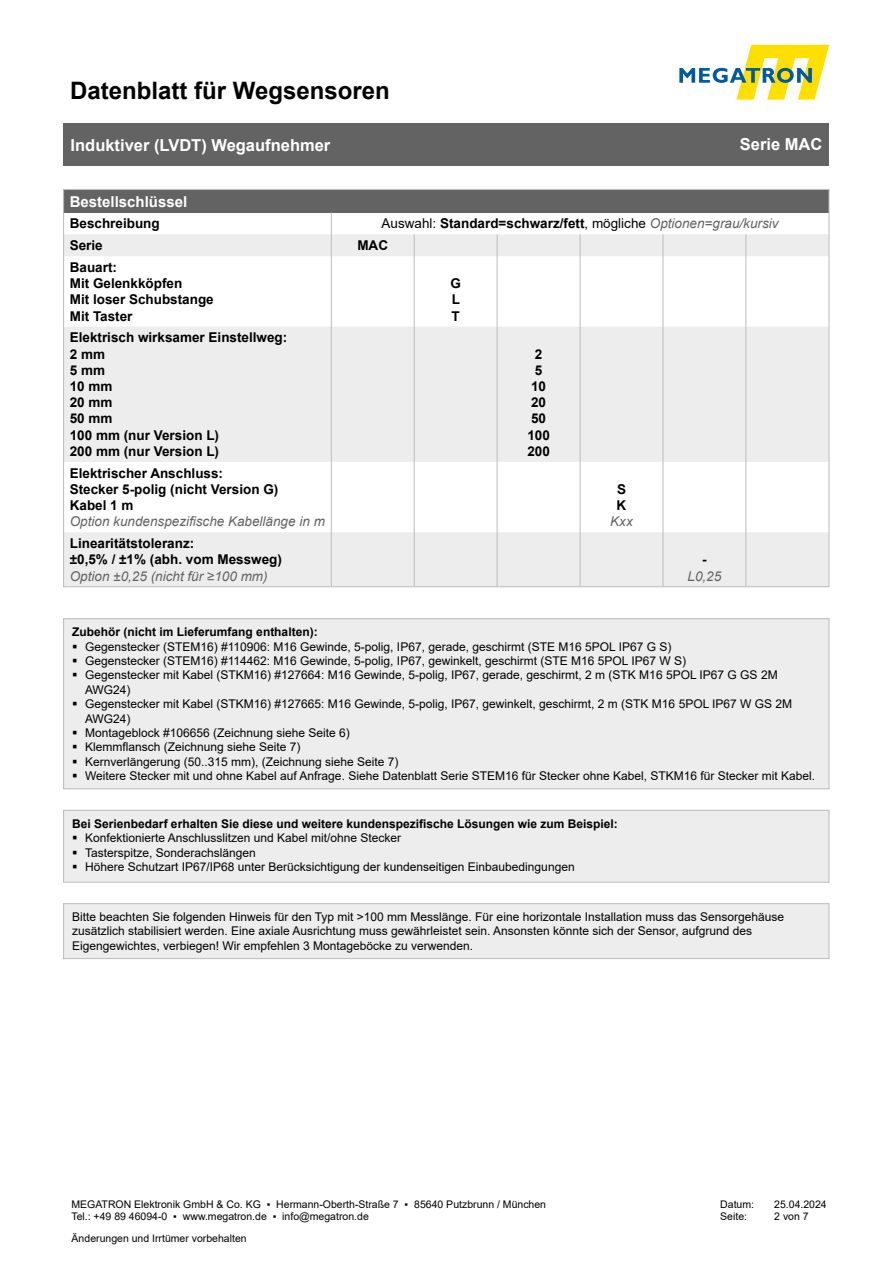
<style>
.page{position:relative;width:893px;height:1263px;background:#fff}
.page>*{position:absolute;margin:0;border:0;box-sizing:border-box;transform-origin:0 0}
.t1{font:700 24px "Arial";color:#000}
.t2{font:700 16.5px "Arial";color:#fff}
.t3{font:700 15px "Arial";color:#fff}
.t4{font:700 13.5px "Arial";color:#000}
.t5{font:italic 13.5px "Arial";color:#646363}
.t6{font:12px/14.4px "Arial";color:#000}
.t7{font:700 12px "Arial";color:#000}
.t8{font:10.5px/12.6px "Arial";color:#000}
.s1{font-weight:400}
.s2{font-weight:400;font-style:italic;color:#646363}
.s3{font-style:normal}
</style>
<div class="page">
<div style="left:64px;top:123px;width:765px;height:43px;background:#646363"></div>
<svg style="left:679px;top:45px;width:150px;height:55px"></svg>
<div style="left:64px;top:190px;width:765px;height:23px;background:#646363"></div>
<svg style="left:65px;top:234px;width:762px;height:351px;fill:#ededed"></svg>
<svg style="left:331px;top:213px;width:1px;height:43px"></svg>
<svg style="left:414px;top:234px;width:1px;height:22px"></svg>
<svg style="left:497px;top:234px;width:1px;height:22px"></svg>
<svg style="left:580px;top:234px;width:1px;height:22px"></svg>
<svg style="left:663px;top:234px;width:1px;height:22px"></svg>
<svg style="left:746px;top:234px;width:1px;height:22px"></svg>
<hr style="left:331px;top:256px;width:1px;height:71px;background:#bcbcbc">
<hr style="left:414px;top:256px;width:1px;height:71px;background:#bcbcbc">
<hr style="left:497px;top:256px;width:1px;height:71px;background:#bcbcbc">
<hr style="left:580px;top:256px;width:1px;height:71px;background:#bcbcbc">
<hr style="left:663px;top:256px;width:1px;height:71px;background:#bcbcbc">
<hr style="left:746px;top:256px;width:1px;height:71px;background:#bcbcbc">
<hr style="left:331px;top:327px;width:1px;height:135px;background:#bcbcbc">
<hr style="left:414px;top:327px;width:1px;height:135px;background:#bcbcbc">
<hr style="left:497px;top:327px;width:1px;height:135px;background:#bcbcbc">
<hr style="left:580px;top:327px;width:1px;height:135px;background:#bcbcbc">
<hr style="left:663px;top:327px;width:1px;height:135px;background:#bcbcbc">
<hr style="left:746px;top:327px;width:1px;height:135px;background:#bcbcbc">
<hr style="left:331px;top:462px;width:1px;height:70px;background:#bcbcbc">
<hr style="left:414px;top:462px;width:1px;height:70px;background:#bcbcbc">
<hr style="left:497px;top:462px;width:1px;height:70px;background:#bcbcbc">
<hr style="left:580px;top:462px;width:1px;height:70px;background:#bcbcbc">
<hr style="left:663px;top:462px;width:1px;height:70px;background:#bcbcbc">
<hr style="left:746px;top:462px;width:1px;height:70px;background:#bcbcbc">
<hr style="left:331px;top:532px;width:1px;height:54px;background:#bcbcbc">
<hr style="left:414px;top:532px;width:1px;height:54px;background:#bcbcbc">
<hr style="left:497px;top:532px;width:1px;height:54px;background:#bcbcbc">
<hr style="left:580px;top:532px;width:1px;height:54px;background:#bcbcbc">
<hr style="left:663px;top:532px;width:1px;height:54px;background:#bcbcbc">
<hr style="left:746px;top:532px;width:1px;height:54px;background:#bcbcbc">
<div style="left:64px;top:810px;width:765px;height:72px;background:#ededed"></div>
<div style="left:63px;top:810px;width:766px;height:72px;border:1px solid #bcbcbc"></div>
<div style="left:64px;top:904px;width:765px;height:54px;background:#ededed"></div>
<div style="left:63px;top:903px;width:766px;height:56px;border:1px solid #bcbcbc"></div>
<div style="left:64px;top:619px;width:765px;height:170px;background:#ededed"></div>
<div style="left:63px;top:618px;width:766px;height:171px;border:1px solid #bcbcbc"></div>
<h1 class="t1" style="left:70px;top:73px;width:321px">Datenblatt für Wegsensoren</h1>
<h2 class="t2" style="left:71px;top:133px;width:261px">Induktiver (LVDT) Wegaufnehmer</h2>
<h2 class="t2" style="left:740px;top:133px;width:84px">Serie MAC</h2>
<p class="t3" style="left:70px;top:191px;width:119px">Bestellschlüssel</p>
<p class="t4" style="left:70px;top:214px;width:92px">Beschreibung</p>
<p class="t4" style="left:382px;top:214px;width:398px"><span class="s1">Auswahl:</span> Standard=schwarz/fett<span class="s1">, mögliche</span> <span class="s2">Optionen=grau/kursiv</span></p>
<p class="t4" style="left:70px;top:236px;width:35px">Serie</p>
<p class="t4" style="left:357px;top:236px;width:32px">MAC</p>
<p class="t4" style="left:70px;top:258px;width:49px">Bauart:</p>
<p class="t4" style="left:70px;top:274px;width:114px">Mit Gelenkköpfen</p>
<p class="t4" style="left:70px;top:290px;width:146px">Mit loser Schubstange</p>
<p class="t4" style="left:70px;top:306px;width:64px">Mit Taster</p>
<p class="t4" style="left:450px;top:274px;width:12px">G</p>
<p class="t4" style="left:452px;top:290px;width:10px">L</p>
<p class="t4" style="left:452px;top:306px;width:10px">T</p>
<p class="t4" style="left:70px;top:328px;width:219px">Elektrisch wirksamer Einstellweg:</p>
<p class="t4" style="left:70px;top:344px;width:37px">2 mm</p>
<p class="t4" style="left:70px;top:361px;width:37px">5 mm</p>
<p class="t4" style="left:70px;top:377px;width:44px">10 mm</p>
<p class="t4" style="left:70px;top:393px;width:44px">20 mm</p>
<p class="t4" style="left:70px;top:409px;width:44px">50 mm</p>
<p class="t4" style="left:70px;top:425px;width:151px">100 mm (nur Version L)</p>
<p class="t4" style="left:70px;top:442px;width:151px">200 mm (nur Version L)</p>
<p class="t4" style="left:70px;top:463px;width:155px">Elektrischer Anschluss:</p>
<p class="t4" style="left:70px;top:480px;width:210px">Stecker 5-polig (nicht Version G)</p>
<p class="t4" style="left:70px;top:496px;width:65px">Kabel 1 m</p>
<p class="t5" style="left:70px;top:513px;width:257px">Option kundenspezifische Kabellänge in m</p>
<p class="t4" style="left:70px;top:534px;width:126px">Linearitätstoleranz:</p>
<p class="t4" style="left:70px;top:550px;width:214px">±0,5% / ±1% (abh. vom Messweg)</p>
<p class="t5" style="left:70px;top:567px;width:199px">Option ±0,25 (nicht für <span class="s3">≥</span>100 mm)</p>
<p class="t4" style="left:535px;top:344px;width:9px">2</p>
<p class="t4" style="left:535px;top:361px;width:9px">5</p>
<p class="t4" style="left:531px;top:377px;width:17px">10</p>
<p class="t4" style="left:531px;top:393px;width:17px">20</p>
<p class="t4" style="left:531px;top:409px;width:17px">50</p>
<p class="t4" style="left:527px;top:425px;width:24px">100</p>
<p class="t4" style="left:527px;top:442px;width:24px">200</p>
<p class="t4" style="left:617px;top:480px;width:11px">S</p>
<p class="t4" style="left:617px;top:496px;width:11px">K</p>
<p class="t5" style="left:610px;top:513px;width:24px">Kxx</p>
<p class="t4" style="left:702px;top:550px;width:6px">-</p>
<p class="t5" style="left:687px;top:567px;width:35px">L0,25</p>
<p class="t7" style="left:72px;top:623px;width:247px">Zubehör (nicht im Lieferumfang enthalten):</p>
<p class="t6" style="left:85px;top:639px;width:588px">Gegenstecker (STEM16) #110906: M16 Gewinde, 5-polig, IP67, gerade, geschirmt (STE M16 5POL IP67 G S)</p>
<p class="t6" style="left:85px;top:653px;width:602px">Gegenstecker (STEM16) #114462: M16 Gewinde, 5-polig, IP67, gewinkelt, geschirmt (STE M16 5POL IP67 W S)</p>
<p class="t6" style="left:85px;top:668px;width:694px">Gegenstecker mit Kabel (STKM16) #127664: M16 Gewinde, 5-polig, IP67, gerade, geschirmt, 2 m (STK M16 5POL IP67 G GS 2M<br>AWG24)</p>
<p class="t6" style="left:85px;top:697px;width:709px">Gegenstecker mit Kabel (STKM16) #127665: M16 Gewinde, 5-polig, IP67, gewinkelt, geschirmt, 2 m (STK M16 5POL IP67 W GS 2M<br>AWG24)</p>
<p class="t6" style="left:85px;top:725px;width:266px">Montageblock #106656 (Zeichnung siehe Seite 6)</p>
<p class="t6" style="left:85px;top:740px;width:217px">Klemmflansch (Zeichnung siehe Seite 7)</p>
<p class="t6" style="left:85px;top:754px;width:315px">Kernverlängerung (50..315 mm), (Zeichnung siehe Seite 7)</p>
<p class="t6" style="left:85px;top:769px;width:732px">Weitere Stecker mit und ohne Kabel auf Anfrage. Siehe Datenblatt Serie STEM16 für Stecker ohne Kabel, STKM16 für Stecker mit Kabel.</p>
<p class="t7" style="left:72px;top:815px;width:547px">Bei Serienbedarf erhalten Sie diese und weitere kundenspezifische Lösungen wie zum Beispiel:</p>
<p class="t6" style="left:85px;top:831px;width:318px">Konfektionierte Anschlusslitzen und Kabel mit/ohne Stecker</p>
<p class="t6" style="left:85px;top:845px;width:172px">Tasterspitze, Sonderachslängen</p>
<p class="t6" style="left:85px;top:859px;width:491px">Höhere Schutzart IP67/IP68 unter Berücksichtigung der kundenseitigen Einbaubedingungen</p>
<p class="t6" style="left:72px;top:909px;width:713px">Bitte beachten Sie folgenden Hinweis für den Typ mit &gt;100 mm Messlänge. Für eine horizontale Installation muss das Sensorgehäuse zusätzlich stabilisiert werden. Eine axiale Ausrichtung muss gewährleistet sein. Ansonsten könnte sich der Sensor, aufgrund des<br>Eigengewichtes, verbiegen! Wir empfehlen 3 Montageböcke zu verwenden.</p>
<p class="t8" style="left:71px;top:1198px;width:476px">MEGATRON Elektronik GmbH &amp; Co. KG ▪ Hermann-Oberth-Straße 7 ▪ 85640 Putzbrunn / München<br>Tel.: +49 89 46094-0 ▪ www.megatron.de ▪ info@megatron.de</p>
<p class="t8" style="left:720px;top:1198px;width:35px">Datum:</p>
<p class="t8" style="left:774px;top:1198px;width:54px">25.04.2024</p>
<p class="t8" style="left:720px;top:1210px;width:28px">Seite:</p>
<p class="t8" style="left:774px;top:1210px;width:36px">2 von 7</p>
<p class="t8" style="left:72px;top:1232px;width:177px">Änderungen und Irrtümer vorbehalten</p>
</div>
